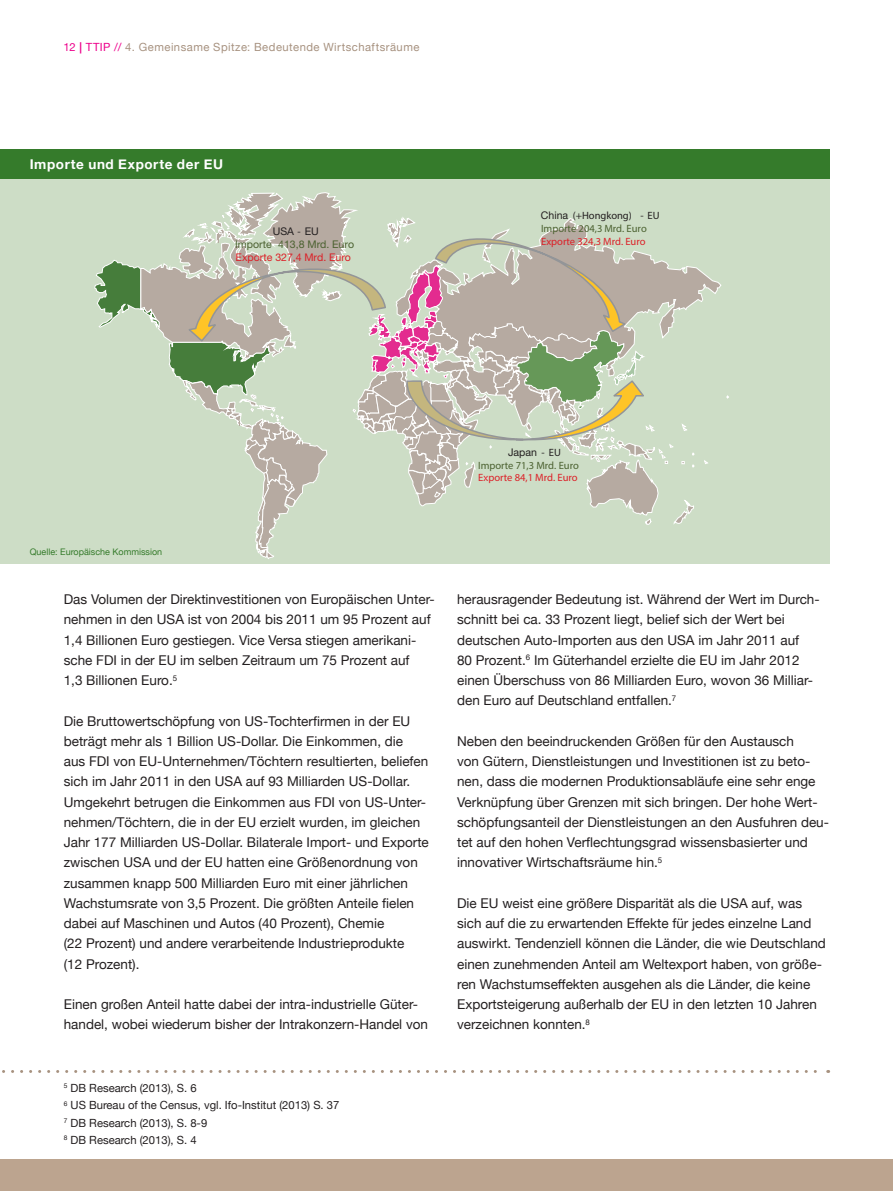
<style>
.page{position:relative;width:893px;height:1191px;background:#fff}
.page>*{position:absolute;margin:0;border:0;box-sizing:border-box;transform-origin:0 0}
.t1{font:13.5px/20.2px "Helvetica Neue";color:#231f20}
.t2{font:700 13.5px "Helvetica Neue";letter-spacing:.045em;color:#fff}
.t3{font:11.25px/17.2px "Helvetica Neue";color:#231f20}
.t4{font:11.25px "Helvetica Neue";letter-spacing:.04em;color:#a79280}
.t5{font:700 10.5px/12.6px "Helvetica Neue LT75";color:#4b6130}
.t6{font:700 10.5px "Helvetica Neue LT75";color:#dc1f27}
.t7{font:10.5px/13.6px "Helvetica Neue";color:#4b6130;text-align:center}
.t8{font:10.5px "Helvetica Neue";color:#dc1f27}
.t9{font:10.5px "Helvetica Neue";color:#231f20}
.t10{font:9px "Helvetica Neue";color:#357b2b}
.t11{font:6px "Arial";color:#231f20}
.s1{color:#ed028c}
.s2{font-weight:700;color:#ed028c}
.s3{color:#231f20}
.s4{font-family:"Helvetica Neue LT75";font-weight:700;color:#231f20}
.s5{font-family:"Helvetica Neue";font-weight:400;color:#231f20}
.s6{font-family:"Helvetica Neue LT75";font-weight:700}
</style>
<div class="page">
<div style="left:0;top:149px;width:829px;height:414px;background:#cdddc6"></div>
<div style="left:0;top:1159px;width:893px;height:32px;background:#bca48f"></div>
<svg style="left:2px;top:1070px;width:827px;height:3px"></svg>
<div style="left:0;top:149px;width:829px;height:30px;background:#357b2b"></div>
<svg style="left:94px;top:192px;width:635px;height:367px"></svg>
<p class="t4" style="left:63px;top:39px;width:357px"><span class="s1">12</span> <span class="s2">|</span> <span class="s1">TTIP //</span> 4. Gemeinsame Spitze: Bedeutende Wirtschaftsräume</p>
<p class="t2" style="left:30px;top:153px;width:195px">Importe und Exporte der EU</p>
<p class="t7" style="left:235px;top:225px;width:120px"><span class="s3">USA</span> <span class="s4">-</span> <span class="s3">EU<br></span>Importe 413,8 Mrd. Euro</p>
<p class="t8" style="left:236px;top:250px;width:117px">Exporte 327,4 Mrd. Euro</p>
<p class="t5" style="left:541px;top:209px;width:120px"><span class="s5">China</span> <span class="s3">(+Hongkong) - EU<br></span>Importe 204,3 Mrd. Euro</p>
<p class="t6" style="left:541px;top:234px;width:106px">Exporte 324,3 Mrd. Euro</p>
<p class="t9" style="left:508px;top:445px;width:54px">Japan <span class="s6">- EU</span></p>
<p class="t5" style="left:478px;top:459px;width:102px">Importe 71,3 Mrd. Euro</p>
<p class="t6" style="left:478px;top:471px;width:101px">Exporte 84,1 Mrd. Euro</p>
<p class="t10" style="left:30px;top:545px;width:134px">Quelle: Europäische Kommission</p>
<p class="t1" style="left:64px;top:590px;width:372px">Das Volumen der Direktinvestitionen von Europäischen Unter&shy;nehmen in den USA ist von 2004 bis 2011 um 95 Prozent auf 1,4 Billionen Euro gestiegen. Vice Versa stiegen amerikani&shy;sche FDI in der EU im selben Zeitraum um 75 Prozent auf<br>1,3 Billionen Euro.<sup>5</sup></p>
<p class="t1" style="left:64px;top:711px;width:367px">Die Bruttowertschöpfung von US-Tochterfirmen in der EU beträgt mehr als 1 Billion US-Dollar. Die Einkommen, die<br>aus FDI von EU-Unternehmen/Töchtern resultierten, beliefen sich im Jahr 2011 in den USA auf 93 Milliarden US-Dollar.<br>Umgekehrt betrugen die Einkommen aus FDI von US-Unter&shy;nehmen/Töchtern, die in der EU erzielt wurden, im gleichen Jahr 177 Milliarden US-Dollar. Bilaterale Import- und Exporte zwischen USA und der EU hatten eine Größenordnung von zusammen knapp 500 Milliarden Euro mit einer jährlichen Wachstumsrate von 3,5 Prozent. Die größten Anteile fielen dabei auf Maschinen und Autos (40 Prozent), Chemie<br>(22 Prozent) und andere verarbeitende Industrieprodukte<br>(12 Prozent).</p>
<p class="t1" style="left:64px;top:995px;width:366px">Einen großen Anteil hatte dabei der intra-industrielle Güter&shy;handel, wobei wiederum bisher der Intrakonzern-Handel von</p>
<p class="t3" style="left:64px;top:1080px;width:277px"><sup>5</sup> DB Research (2013), S. 6<br><sup>6</sup> US Bureau of the Census, vgl. Ifo-Institut (2013) S. 37<br><sup>7</sup> DB Research (2013), S. 8-9<br><sup>8</sup> DB Research (2013), S. 4</p>
<p class="t1" style="left:457px;top:590px;width:364px">herausragender Bedeutung ist. Während der Wert im Durch&shy;schnitt bei ca. 33 Prozent liegt, belief sich der Wert bei deutschen Auto-Importen aus den USA im Jahr 2011 auf<br>80 Prozent.<sup>6</sup> Im Güterhandel erzielte die EU im Jahr 2012 einen Überschuss von 86 Milliarden Euro, wovon 36 Milliar&shy;den Euro auf Deutschland entfallen.<sup>7</sup></p>
<p class="t1" style="left:457px;top:731px;width:373px">Neben den beeindruckenden Größen für den Austausch<br>von Gütern, Dienstleistungen und Investitionen ist zu beto&shy;nen, dass die modernen Produktionsabläufe eine sehr enge Verknüpfung über Grenzen mit sich bringen. Der hohe Wert&shy;schöpfungsanteil der Dienstleistungen an den Ausfuhren deu&shy;tet auf den hohen Verflechtungsgrad wissensbasierter und innovativer Wirtschaftsräume hin.<sup>5</sup></p>
<p class="t1" style="left:457px;top:893px;width:370px">Die EU weist eine größere Disparität als die USA auf, was sich auf die zu erwartenden Effekte für jedes einzelne Land auswirkt. Tendenziell können die Länder, die wie Deutschland einen zunehmenden Anteil am Weltexport haben, von größe&shy;ren Wachstumseffekten ausgehen als die Länder, die keine Exportsteigerung außerhalb der EU in den letzten 10 Jahren verzeichnen konnten.<sup>8</sup></p>
<p class="t11" style="left:702px;top:614px;width:32px">page 1 of 1</p>
</div>
